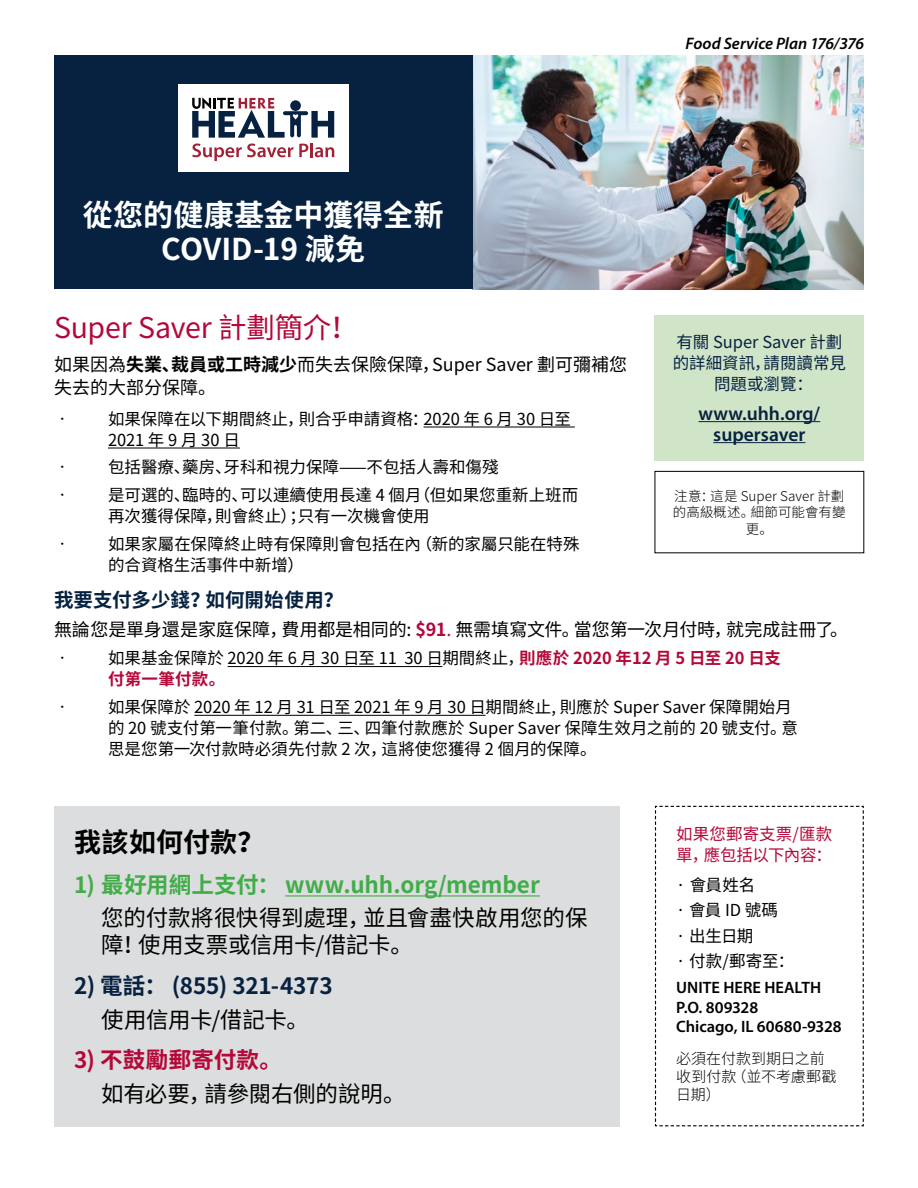
<style>
.page{position:relative;width:918px;height:1188px;background:#fff}
.page>*{position:absolute;margin:0;border:0;box-sizing:border-box;transform-origin:0 0}
.t1{font:700 30px/34.5px "Source Han Sans CN";color:#fff;text-align:center}
.t2{font:28.5px "Source Han Sans CN";letter-spacing:-.005em;color:#b30838}
.t3{font:700 27px "Source Han Sans CN";letter-spacing:.005em;color:#000}
.t4{font:22.5px/27px "Source Han Sans CN";letter-spacing:-.005em;color:#000}
.t5{font:700 22.5px "Source Han Sans CN";color:#41ad49}
.t6{font:700 22.5px "Source Han Sans CN";letter-spacing:-.005em;color:#072241}
.t7{font:700 22.5px "Source Han Sans CN";letter-spacing:.005em;color:#b30838}
.t8{font:600 19.5px/21px "Myriad Pro";color:#072241;text-align:center}
.t9{font:700 19.5px "Source Han Sans CN";letter-spacing:.005em;color:#072241}
.t10{font:18px/22.5px "Source Han Sans CN";color:#000}
.t11{font:italic 600 16.65px "Myriad Pro";letter-spacing:-.005em;color:#000}
.t12{font:16.5px/21px "Source Han Sans CN";color:#000}
.t13{font:600 16.5px/19.5px "Myriad Pro";color:#000}
.t14{font:16.5px/21px "Source Han Sans CN";color:#072241;text-align:center}
.t15{font:16.5px/21px "Source Han Sans CN";letter-spacing:.005em;color:#b30838}
.t16{font:300 15px/18px "Source Han Sans CN";color:#000}
.t17{font:300 13.5px/16.5px "Source Han Sans CN";letter-spacing:.01em;color:#000;text-align:center}
.s1{font-weight:700}
.s2{font-weight:700;color:#b30838}
.s3{color:#b30838}
</style>
<div class="page">
<hr style="left:424px;top:427px;width:151px;height:1px;background:#000">
<hr style="left:108px;top:448px;width:132px;height:1px;background:#000">
<hr style="left:228px;top:666px;width:214px;height:1px;background:#000">
<hr style="left:194px;top:715px;width:292px;height:1px;background:#000">
<img style="left:472px;top:56px;width:392px;height:234px">
<div style="left:54px;top:56px;width:418px;height:234px;background:#072241"></div>
<div style="left:178px;top:84px;width:171px;height:88px;background:#fff"></div>
<svg style="left:192px;top:98px;width:142px;height:40px"></svg>
<svg style="left:192px;top:144px;width:101px;height:17px"></svg>
<svg style="left:299px;top:144px;width:9px;height:13px"></svg>
<hr style="left:310px;top:143px;width:3px;height:14px;background:#a12236">
<svg style="left:315px;top:147px;width:19px;height:10px"></svg>
<div style="left:655px;top:315px;width:209px;height:146px;background:#d0e4c8"></div>
<hr style="left:699px;top:421px;width:121px;height:1px;background:#072241">
<hr style="left:713px;top:442px;width:92px;height:1px;background:#072241">
<svg style="left:654px;top:805px;width:210px;height:322px"></svg>
<div style="left:655px;top:471px;width:209px;height:82px;border:1px solid #000"></div>
<div style="left:54px;top:806px;width:566px;height:321px;background:#dcddde"></div>
<hr style="left:285px;top:895px;width:255px;height:2px;background:#41ad49">
<h1 class="t1" style="left:83px;top:198px;width:363px">從您的健康基金中獲得全新<br>COVID-19 減免</h1>
<p class="t11" style="left:686px;top:33px;width:180px">Food Service Plan 176/376</p>
<h2 class="t2" style="left:54px;top:311px;width:306px">Super Saver 計劃簡介！</h2>
<p class="t10" style="left:54px;top:354px;width:575px">如果因為<span class="s1">失業、裁員或工時減少</span>而失去保險保障，Super Saver 劃可彌補您失去的大部分保障。</p>
<p class="t12" style="left:108px;top:408px;width:465px;text-indent:-54px">• 如果保障在以下期間終止，則合乎申請資格：2020 年 6 月 30 日至<br>2021 年 9 月 30 日</p>
<p class="t12" style="left:54px;top:457px;width:446px">• 包括醫療、藥房、牙科和視力保障——不包括人壽和傷殘</p>
<p class="t12" style="left:108px;top:485px;width:472px;text-indent:-54px">• 是可選的、臨時的、可以連續使用長達 4 個月（但如果您重新上班而再次獲得保障，則會終止）；只有一次機會使用</p>
<p class="t12" style="left:108px;top:534px;width:473px;text-indent:-54px">• 如果家屬在保障終止時有保障則會包括在內（新的家屬只能在特殊的合資格生活事件中新增）</p>
<p class="t9" style="left:54px;top:589px;width:291px">我要支付多少錢？如何開始使用？</p>
<p class="t10" style="left:54px;top:619px;width:796px">無論您是單身還是家庭保障，費用都是相同的: <span class="s2">$91</span><span class="s3">.</span> 無需填寫文件。當您第一次月付時，就完成註冊了。</p>
<p class="t12" style="left:108px;top:648px;width:674px;text-indent:-54px">• 如果基金保障於 2020 年 6 月 30 日至 11 30 日期間終止，<span class="s2">則應於 2020 年12 月 5 日至 20 日支付第一筆付款。</span></p>
<p class="t12" style="left:108px;top:697px;width:692px;text-indent:-54px">• 如果保障於 2020 年 12 月 31 日至 2021 年 9 月 30 日期間終止, 則應於 Super Saver 保障開始月的 20 號支付第一筆付款。第二、三、四筆付款應於 Super Saver 保障生效月之前的 20 號支付。意思是您第一次付款時必須先付款 2 次，這將使您獲得 2 個月的保障。</p>
<p class="t14" style="left:673px;top:332px;width:175px">有關 Super Saver 計劃的詳細資訊，請閱讀常見問題或瀏覽：</p>
<p class="t8" style="left:699px;top:402px;width:123px">www.uhh.org/ supersaver</p>
<p class="t17" style="left:673px;top:488px;width:174px">注意：這是 Super Saver 計劃的高級概述。細節可能會有變更。</p>
<h3 class="t3" style="left:74px;top:827px;width:192px">我該如何付款？</h3>
<h3 class="t5" style="left:74px;top:872px;width:467px">1) 最好用網上支付： www.uhh.org/member</h3>
<h3 class="t4" style="left:101px;top:905px;width:488px">您的付款將很快得到處理，並且會盡快啟用您的保障！使用支票或信用卡/借記卡。</h3>
<h3 class="t6" style="left:74px;top:973px;width:260px">2) 電話： (855) 321-4373</h3>
<h3 class="t4" style="left:101px;top:1006px;width:209px">使用信用卡/借記卡。</h3>
<h3 class="t7" style="left:74px;top:1047px;width:209px">3) 不鼓勵郵寄付款。</h3>
<h3 class="t4" style="left:101px;top:1081px;width:306px">如有必要，請參閱右側的說明。</h3>
<p class="t15" style="left:676px;top:824px;width:158px">如果您郵寄支票/匯款單，應包括以下內容：</p>
<p class="t12" style="left:676px;top:872px;width:119px;line-height:25.5px">· 會員姓名<br>· 會員 ID 號碼<br>· 出生日期<br>· 付款/郵寄至：</p>
<p class="t13" style="left:676px;top:978px;width:167px">UNITE HERE HEALTH<br>P.O. 809328<br>Chicago, IL 60680-9328</p>
<p class="t16" style="left:676px;top:1050px;width:162px">必須在付款到期日之前收到付款（並不考慮郵戳日期）</p>
</div>
